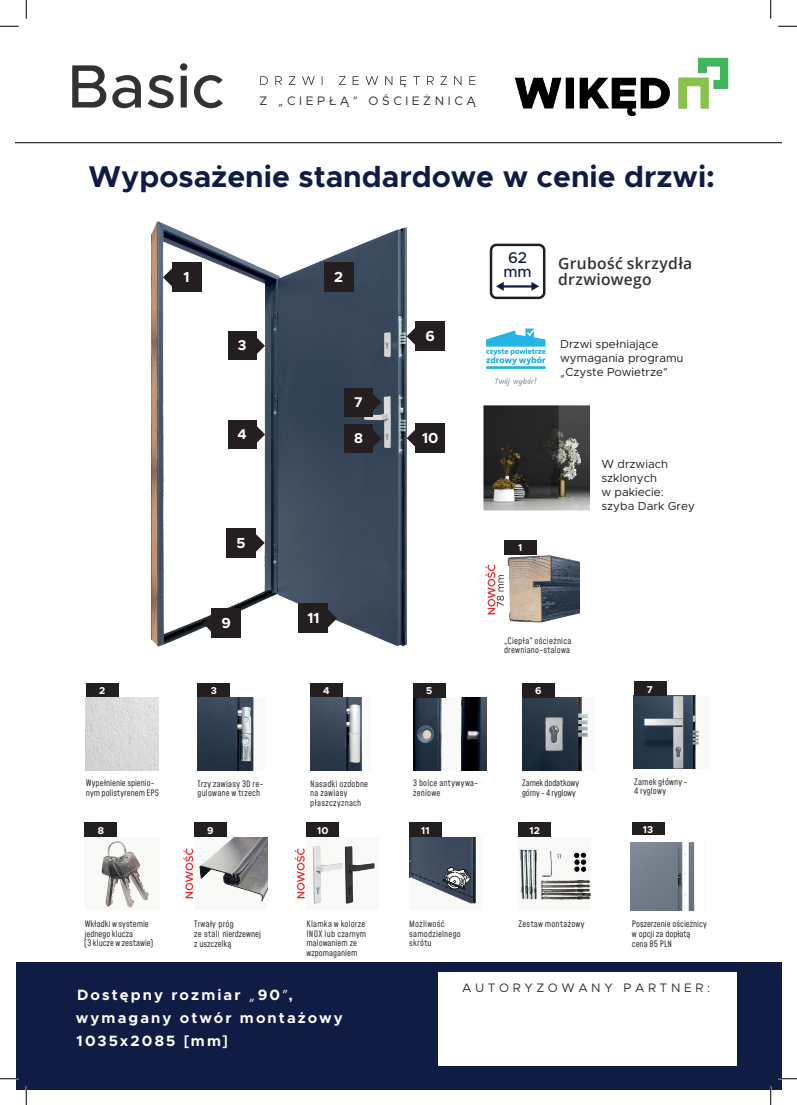
<style>
.page{position:relative;width:797px;height:1105px;background:#fff}
.page>*{position:absolute;margin:0;border:0;box-sizing:border-box;transform-origin:0 0}
.t1{font:700 30.25px "Metropolis";color:#101c44}
.t2{font:600 15.62px/15.6px "Open Sans";letter-spacing:.02em;color:#333233}
.t3{font:500 15.62px/13.8px "Metropolis";color:#101c44}
.t4{font:700 15px "Metropolis";letter-spacing:.14em;color:#fff}
.t5{font:700 14.62px "Metropolis";color:#fff}
.t6{font:700 14.25px "Metropolis";color:#fff}
.t7{font:12.38px "Metropolis";letter-spacing:.29em;color:#333233}
.t8{font:11.75px/14.1px "Metropolis";color:#231f20}
.t9{font:700 10px "Metropolis";letter-spacing:.02em;color:#fff}
.t10{font:8.75px/9.4px "Mohave";letter-spacing:.02em;color:#333233}
.t11{font:8.75px/9.6px "Mohave";color:#333233}
.t12{font:8.75px/9.4px "Mohave";letter-spacing:-.005em;color:#333233}
.t13{font:8.75px/9.4px "Mohave";letter-spacing:-.015em;color:#333233}
.t14{font:8.75px "Mohave";letter-spacing:.04em;color:#333233}
.s1{font-family:"Futura PT"}
.s2{font-family:"Futura PT";font-weight:400}
</style>
<div class="page">
<div style="left:16px;top:962px;width:765px;height:127px;background:#101c44"></div>
<svg style="left:490px;top:244px;width:55px;height:55px"></svg>
<img style="left:507px;top:555px;width:72px;height:68px">
<div style="left:86px;top:683px;width:32px;height:14px;background:#231f20"></div>
<div style="left:504px;top:540px;width:32px;height:15px;background:#231f20"></div>
<div style="left:197px;top:683px;width:33px;height:14px;background:#231f20"></div>
<img style="left:413px;top:697px;width:73px;height:73px">
<div style="left:310px;top:683px;width:33px;height:14px;background:#231f20"></div>
<div style="left:413px;top:683px;width:32px;height:14px;background:#231f20"></div>
<div style="left:522px;top:697px;width:73px;height:73px;background:#f9f9f8"></div>
<img style="left:522px;top:697px;width:66px;height:73px">
<div style="left:522px;top:683px;width:32px;height:14px;background:#231f20"></div>
<div style="left:633px;top:696px;width:76px;height:73px;background:#f9f9f8"></div>
<img style="left:633px;top:696px;width:66px;height:73px">
<div style="left:633px;top:681px;width:33px;height:15px;background:#231f20"></div>
<img style="left:101px;top:841px;width:48px;height:67px">
<div style="left:85px;top:822px;width:32px;height:15px;background:#231f20"></div>
<div style="left:409px;top:837px;width:73px;height:73px;background:#f9f9f8"></div>
<img style="left:414px;top:837px;width:62px;height:66px">
<div style="left:518px;top:837px;width:73px;height:73px;background:#f9f9f8"></div>
<img style="left:519px;top:849px;width:71px;height:50px">
<div style="left:409px;top:822px;width:33px;height:15px;background:#231f20"></div>
<div style="left:518px;top:822px;width:33px;height:15px;background:#231f20"></div>
<div style="left:194px;top:822px;width:33px;height:15px;background:#231f20"></div>
<img style="left:151px;top:221px;width:255px;height:425px">
<svg style="left:373px;top:394px;width:8px;height:17px"></svg>
<div style="left:344px;top:388px;width:29px;height:29px;background:#231f20"></div>
<svg style="left:373px;top:430px;width:8px;height:17px"></svg>
<div style="left:344px;top:424px;width:29px;height:29px;background:#231f20"></div>
<svg style="left:256px;top:426px;width:9px;height:17px"></svg>
<div style="left:228px;top:420px;width:28px;height:29px;background:#231f20"></div>
<svg style="left:256px;top:337px;width:9px;height:17px"></svg>
<div style="left:228px;top:332px;width:28px;height:28px;background:#231f20"></div>
<div style="left:324px;top:263px;width:29px;height:29px;background:#231f20"></div>
<svg style="left:406px;top:327px;width:9px;height:18px"></svg>
<div style="left:415px;top:322px;width:30px;height:29px;background:#231f20"></div>
<svg style="left:406px;top:429px;width:9px;height:18px"></svg>
<div style="left:415px;top:423px;width:30px;height:30px;background:#231f20"></div>
<svg style="left:203px;top:614px;width:9px;height:18px"></svg>
<div style="left:212px;top:608px;width:29px;height:30px;background:#231f20"></div>
<svg style="left:328px;top:609px;width:9px;height:18px"></svg>
<div style="left:299px;top:604px;width:29px;height:29px;background:#231f20"></div>
<svg style="left:256px;top:534px;width:9px;height:18px"></svg>
<div style="left:226px;top:528px;width:30px;height:29px;background:#231f20"></div>
<svg style="left:163px;top:268px;width:9px;height:18px"></svg>
<div style="left:172px;top:263px;width:29px;height:29px;background:#231f20"></div>
<img style="left:86px;top:697px;width:73px;height:73px">
<img style="left:197px;top:697px;width:57px;height:73px">
<img style="left:310px;top:697px;width:53px;height:73px">
<svg style="left:72px;top:63px;width:151px;height:45px"></svg>
<svg style="left:260px;top:76px;width:215px;height:11px"></svg>
<svg style="left:486px;top:328px;width:59px;height:41px"></svg>
<svg style="left:494px;top:378px;width:42px;height:8px"></svg>
<svg style="left:414px;top:867px;width:60px;height:31px"></svg>
<div style="left:439px;top:972px;width:298px;height:93px;background:#fff"></div>
<hr style="left:16px;top:142px;width:765px;height:1px;background:#333233">
<img style="left:514px;top:57px;width:215px;height:60px">
<img style="left:483px;top:405px;width:107px;height:106px">
<svg style="left:233px;top:837px;width:35px;height:55px"></svg>
<img style="left:199px;top:838px;width:68px;height:64px">
<img style="left:409px;top:837px;width:5px;height:42px">
<img style="left:299px;top:822px;width:76px;height:82px">
<svg style="left:295px;top:848px;width:10px;height:50px"></svg>
<svg style="left:183px;top:848px;width:10px;height:50px"></svg>
<svg style="left:485px;top:564px;width:19px;height:50px"></svg>
<div style="left:632px;top:822px;width:32px;height:15px;background:#231f20"></div>
<div style="left:631px;top:835px;width:72px;height:75px;background:#fff"></div>
<img style="left:631px;top:842px;width:64px;height:68px">
<svg style="left:0;top:25px;width:19px;height:2px"></svg>
<svg style="left:778px;top:25px;width:19px;height:2px"></svg>
<svg style="left:0;top:1078px;width:19px;height:1px"></svg>
<svg style="left:778px;top:1078px;width:19px;height:1px"></svg>
<svg style="left:25px;top:0;width:2px;height:19px"></svg>
<svg style="left:25px;top:1086px;width:2px;height:19px"></svg>
<svg style="left:770px;top:0;width:1px;height:19px"></svg>
<svg style="left:770px;top:1086px;width:1px;height:19px"></svg>
<p class="t7" style="left:259px;top:93px;width:218px">Z <span class="s1">„</span>CIEPŁĄ<span class="s1">”</span> OŚCIEŻNICĄ</p>
<p class="t1" style="left:89px;top:158px;width:628px">Wyposażenie standardowe w cenie drzwi:</p>
<p class="t9" style="left:99px;top:684px;width:8px">2</p>
<p class="t5" style="left:183px;top:268px;width:8px">1</p>
<p class="t6" style="left:238px;top:336px;width:10px">3</p>
<p class="t5" style="left:334px;top:268px;width:10px">2</p>
<p class="t6" style="left:354px;top:393px;width:10px">7</p>
<p class="t6" style="left:238px;top:425px;width:11px">4</p>
<p class="t6" style="left:354px;top:429px;width:10px">8</p>
<p class="t5" style="left:425px;top:327px;width:11px">6</p>
<p class="t5" style="left:422px;top:429px;width:18px">10</p>
<p class="t5" style="left:237px;top:533px;width:11px">5</p>
<p class="t5" style="left:221px;top:613px;width:11px">9</p>
<p class="t5" style="left:307px;top:609px;width:14px">11</p>
<p class="t9" style="left:211px;top:684px;width:8px">3</p>
<p class="t9" style="left:323px;top:684px;width:8px">4</p>
<p class="t9" style="left:426px;top:684px;width:8px">5</p>
<p class="t3" style="left:503px;top:251px;width:30px">62 mm</p>
<p class="t2" style="left:558px;top:256px;width:136px">Grubość skrzydła drzwiowego</p>
<p class="t8" style="left:560px;top:337px;width:125px">Drzwi spełniające wymagania programu <span class="s1">„</span>Czyste Powietrze<span class="s1">”</span></p>
<p class="t9" style="left:518px;top:542px;width:6px">1</p>
<p class="t8" style="left:601px;top:456px;width:95px">W drzwiach szklonych<br>w pakiecie: szyba Dark Grey</p>
<p class="t10" style="left:504px;top:637px;width:69px">„Ciepła” ościeżnica drewniano-stalowa</p>
<p class="t9" style="left:535px;top:684px;width:8px">6</p>
<p class="t9" style="left:647px;top:683px;width:8px">7</p>
<p class="t12" style="left:86px;top:779px;width:74px">Wypełnienie spienio&shy;nym polistyrenem EPS</p>
<p class="t9" style="left:98px;top:824px;width:8px">8</p>
<p class="t10" style="left:197px;top:780px;width:67px">Trzy zawiasy 3D re&shy;gulowane w trzech</p>
<p class="t9" style="left:207px;top:824px;width:8px">9</p>
<p class="t10" style="left:310px;top:779px;width:59px">Nasadki ozdobne na zawiasy</p>
<p class="t10" style="left:310px;top:798px;width:53px">płaszczyznach</p>
<p class="t10" style="left:413px;top:779px;width:67px">3 bolce antywywa&shy;żeniowe</p>
<p class="t13" style="left:522px;top:779px;width:59px">Zamek dodatkowy górny - 4 ryglowy</p>
<p class="t10" style="left:634px;top:778px;width:55px">Zamek główny -<br>4 ryglowy</p>
<p class="t9" style="left:317px;top:824px;width:13px">10</p>
<p class="t9" style="left:421px;top:824px;width:10px">11</p>
<p class="t9" style="left:529px;top:824px;width:12px">12</p>
<p class="t9" style="left:643px;top:824px;width:12px">13</p>
<p class="t10" style="left:84px;top:920px;width:71px">Wkładki w systemie jednego klucza<br>(3 klucze w zestawie)</p>
<p class="t11" style="left:194px;top:920px;width:69px">Trwały próg<br>ze stali nierdzewnej z uszczelką</p>
<p class="t11" style="left:306px;top:920px;width:61px">Klamka w kolorze<br>INOX lub czarnym malowaniem ze wzpomaganiem</p>
<p class="t10" style="left:409px;top:920px;width:53px">Możliwość samodzielnego skrótu</p>
<p class="t14" style="left:518px;top:919px;width:68px">Zestaw montażowy</p>
<p class="t11" style="left:632px;top:919px;width:76px;line-height:10px">Poszerzenie ościeżnicy w opcji za dopłatą cena 85 PLN</p>
<p class="t4" style="left:77px;top:986px;width:217px">Dostępny rozmiar <span class="s2">„</span>90<span class="s2">”</span>,</p>
<p class="t4" style="left:77px;top:1031px;width:153px">1035x2085 [mm]</p>
<p class="t4" style="left:76px;top:1008px;width:268px">wymagany otwór montażowy</p>
<p class="t7" style="left:462px;top:980px;width:250px">AUTORYZOWANY PARTNER:</p>
</div>
